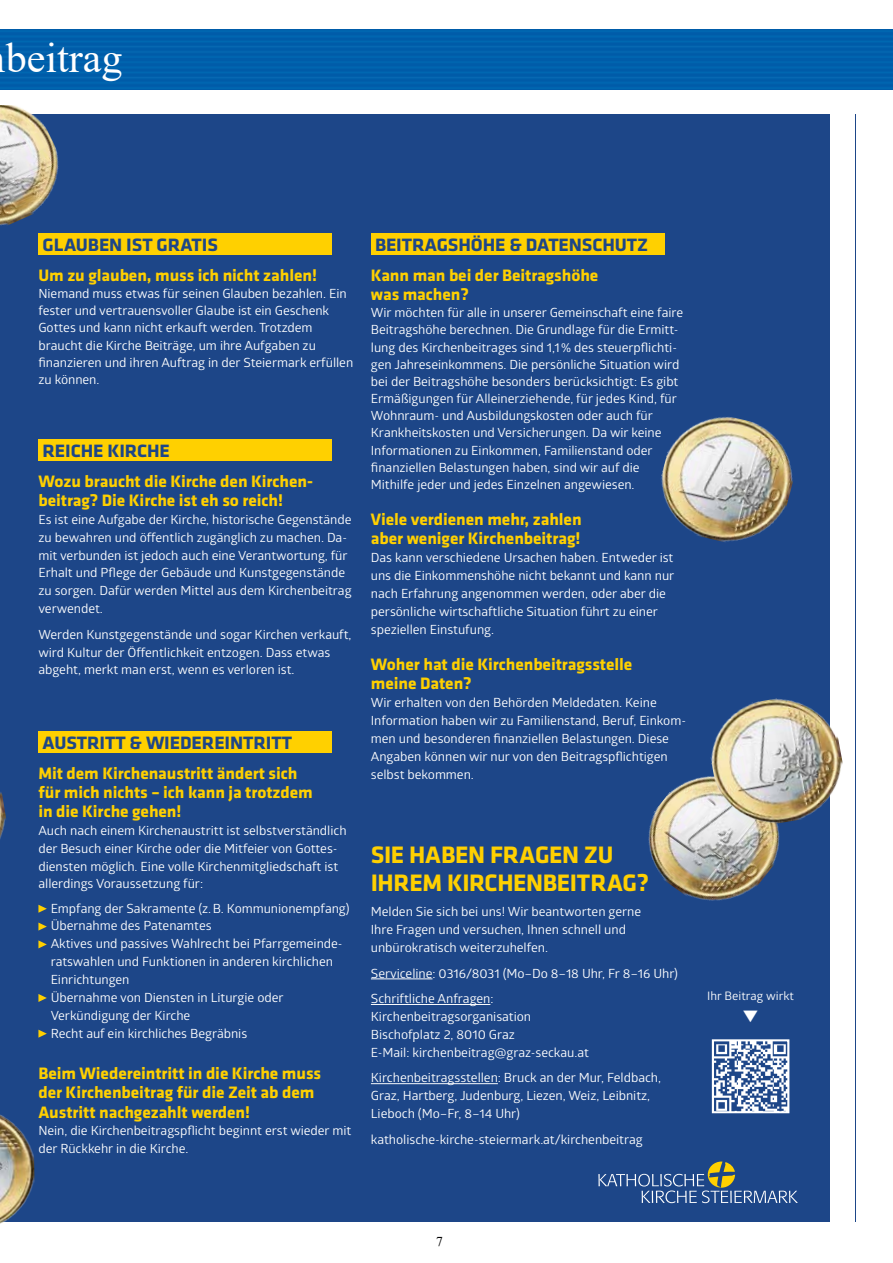
<style>
.page{position:relative;width:893px;height:1263px;background:#fff}
.page>*{position:absolute;margin:0;border:0;box-sizing:border-box;transform-origin:0 0}
.t1{font:42px "Times New Roman";color:#fff}
.t2{font:700 24.75px/27.5px "Klavika";letter-spacing:-.015em;color:#ffd000}
.t3{font:700 18.6px "Klavika";letter-spacing:-.005em;color:#1d4688;scale:1.05 1}
.t4{font:700 17.1px/19.2px "Klavika";letter-spacing:-.005em;color:#ffd000}
.t5{font:13.5px "Times New Roman";color:#000}
.t6{font:12.6px/17.9px "Glober";letter-spacing:-.005em;color:#fff;scale:1.05 1}
.t7{font:11.7px "Glober";color:#fff;scale:1.05 1}
</style>
<div class="page">
<div style="left:0;top:30px;width:893px;height:59px;background:#005fab"></div>
<div style="left:0;top:105px;width:855px;height:1124px;background:#1d4688"></div>
<img style="left:0;top:792px;width:6px;height:47px">
<svg style="left:38px;top:905px;width:9px;height:8px"></svg>
<svg style="left:38px;top:922px;width:9px;height:8px"></svg>
<svg style="left:38px;top:940px;width:9px;height:8px"></svg>
<svg style="left:38px;top:994px;width:9px;height:8px"></svg>
<svg style="left:38px;top:1030px;width:9px;height:8px"></svg>
<img style="left:648px;top:777px;width:132px;height:124px">
<img style="left:661px;top:417px;width:132px;height:125px">
<svg style="left:598px;top:1161px;width:200px;height:42px"></svg>
<div style="left:38px;top:234px;width:294px;height:21px;background:#ffd000"></div>
<div style="left:38px;top:440px;width:294px;height:21px;background:#ffd000"></div>
<div style="left:38px;top:731px;width:294px;height:22px;background:#ffd000"></div>
<div style="left:371px;top:234px;width:294px;height:21px;background:#ffd000"></div>
<svg style="left:711px;top:1039px;width:79px;height:75px"></svg>
<hr style="left:371px;top:978px;width:61px;height:1px;background:#fff">
<hr style="left:371px;top:1004px;width:119px;height:1px;background:#fff">
<hr style="left:371px;top:1083px;width:127px;height:1px;background:#fff">
<div style="left:830px;top:105px;width:25px;height:1124px;background:#fff"></div>
<div style="left:0;top:105px;width:855px;height:9px;background:#fff"></div>
<div style="left:0;top:1222px;width:855px;height:7px;background:#fff"></div>
<img style="left:0;top:105px;width:59px;height:121px">
<img style="left:702px;top:698px;width:141px;height:134px">
<img style="left:0;top:1114px;width:35px;height:110px">
<h1 class="t1" style="left:6px;top:28px;width:118px">beitrag</h1>
<h3 class="t3" style="left:43px;top:235px;width:169px">GLAUBEN IST GRATIS</h3>
<h3 class="t4" style="left:38px;top:266px;width:280px">Um zu glauben, muss ich nicht zahlen!</h3>
<p class="t6" style="left:38px;top:284px;width:301px;line-height:17.1px">Niemand muss etwas für seinen Glauben bezahlen. Ein fester und vertrauensvoller Glaube ist ein Geschenk Gottes und kann nicht erkauft werden. Trotzdem braucht die Kirche Beiträge, um ihre Aufgaben zu finanzieren und ihren Auftrag in der Steiermark erfüllen zu können.</p>
<h3 class="t3" style="left:43px;top:441px;width:123px">REICHE KIRCHE</h3>
<h3 class="t4" style="left:38px;top:472px;width:276px">Wozu braucht die Kirche den Kirchen&shy;beitrag? Die Kirche ist eh so reich!</h3>
<p class="t6" style="left:38px;top:510px;width:300px">Es ist eine Aufgabe der Kirche, historische Gegenstände zu bewahren und öffentlich zugänglich zu machen. Da&shy;mit verbunden ist jedoch auch eine Verantwortung, für Erhalt und Pflege der Gebäude und Kunstgegenstände zu sorgen. Dafür werden Mittel aus dem Kirchenbeitrag verwendet.</p>
<p class="t6" style="left:38px;top:625px;width:300px">Werden Kunstgegenstände und sogar Kirchen verkauft, wird Kultur der Öffentlichkeit entzogen. Dass etwas abgeht, merkt man erst, wenn es verloren ist.</p>
<h3 class="t3" style="left:43px;top:733px;width:239px">AUSTRITT &amp; WIEDEREINTRITT</h3>
<h3 class="t4" style="left:38px;top:763px;width:276px">Mit dem Kirchenaustritt ändert sich für mich nichts – ich kann ja trotzdem in die Kirche gehen!</h3>
<p class="t6" style="left:38px;top:821px;width:295px">Auch nach einem Kirchenaustritt ist selbstverständlich der Besuch einer Kirche oder die Mitfeier von Gottes&shy;diensten möglich. Eine volle Kirchenmitgliedschaft ist allerdings Voraussetzung für:</p>
<p class="t6" style="left:51px;top:899px;width:286px">Empfang der Sakramente (z.B. Kommunionempfang)<br>Übernahme des Patenamtes<br>Aktives und passives Wahlrecht bei Pfarrgemeinde&shy;ratswahlen und Funktionen in anderen kirchlichen Einrichtungen<br>Übernahme von Diensten in Liturgie oder Verkündigung der Kirche<br>Recht auf ein kirchliches Begräbnis</p>
<h3 class="t4" style="left:38px;top:1064px;width:284px">Beim Wiedereintritt in die Kirche muss der Kirchenbeitrag für die Zeit ab dem<br>Austritt nachgezahlt werden!</h3>
<p class="t6" style="left:38px;top:1121px;width:300px">Nein, die Kirchenbeitragspflicht beginnt erst wieder mit der Rückkehr in die Kirche.</p>
<h3 class="t3" style="left:375px;top:235px;width:262px">BEITRAGSHÖHE &amp; DATENSCHUTZ</h3>
<h3 class="t4" style="left:371px;top:266px;width:229px">Kann man bei der Beitragshöhe was machen?</h3>
<p class="t6" style="left:371px;top:304px;width:299px;line-height:17.1px">Wir möchten für alle in unserer Gemeinschaft eine faire Beitragshöhe berechnen. Die Grundlage für die Ermitt&shy;lung des Kirchenbeitrages sind 1,1% des steuerpflichti&shy;gen Jahreseinkommens. Die persönliche Situation wird bei der Beitragshöhe besonders berücksichtigt: Es gibt Ermäßigungen für Alleinerziehende, für jedes Kind, für Wohnraum- und Ausbildungskosten oder auch für Krankheitskosten und Versicherungen. Da wir keine Informationen zu Einkommen, Familienstand oder finanziellen Belastungen haben, sind wir auf die Mithilfe jeder und jedes Einzelnen angewiesen.</p>
<h3 class="t4" style="left:371px;top:510px;width:212px">Viele verdienen mehr, zahlen aber weniger Kirchenbeitrag!</h3>
<p class="t6" style="left:371px;top:548px;width:290px">Das kann verschiedene Ursachen haben. Entweder ist uns die Einkommenshöhe nicht bekannt und kann nur nach Erfahrung angenommen werden, oder aber die persönliche wirtschaftliche Situation führt zu einer speziellen Einstufung.</p>
<h3 class="t4" style="left:371px;top:655px;width:263px">Woher hat die Kirchenbeitragsstelle meine Daten?</h3>
<p class="t6" style="left:371px;top:693px;width:302px">Wir erhalten von den Behörden Meldedaten. Keine Information haben wir zu Familienstand, Beruf, Einkom&shy;men und besonderen finanziellen Belastungen. Diese Angaben können wir nur von den Beitragspflichtigen selbst bekommen.</p>
<h2 class="t2" style="left:371px;top:842px;width:280px">SIE HABEN FRAGEN ZU<br>IHREM KIRCHENBEITRAG?</h2>
<p class="t6" style="left:371px;top:902px;width:259px">Melden Sie sich bei uns! Wir beantworten gerne<br>Ihre Fragen und versuchen, Ihnen schnell und unbürokratisch weiterzuhelfen.</p>
<p class="t6" style="left:371px;top:960px;width:294px;line-height:25.7px">Serviceline: 0316/8031 (Mo–Do 8–18 Uhr, Fr 8–16 Uhr)<br>Schriftliche Anfragen:</p>
<p class="t6" style="left:371px;top:1007px;width:209px">Kirchenbeitragsorganisation<br>Bischofplatz 2, 8010 Graz<br>E-Mail: kirchenbeitrag@graz-seckau.at</p>
<p class="t6" style="left:371px;top:1068px;width:278px">Kirchenbeitragsstellen: Bruck an der Mur, Feldbach,<br>Graz, Hartberg, Judenburg, Liezen, Weiz, Leibnitz,<br>Lieboch (Mo–Fr, 8–14 Uhr)</p>
<p class="t6" style="left:371px;top:1130px;width:260px">katholische-kirche-steiermark.at/kirchenbeitrag</p>
<p class="t7" style="left:707px;top:987px;width:84px">Ihr Beitrag wirkt</p>
<p class="t5" style="left:436px;top:1232px;width:8px">7</p>
</div>
